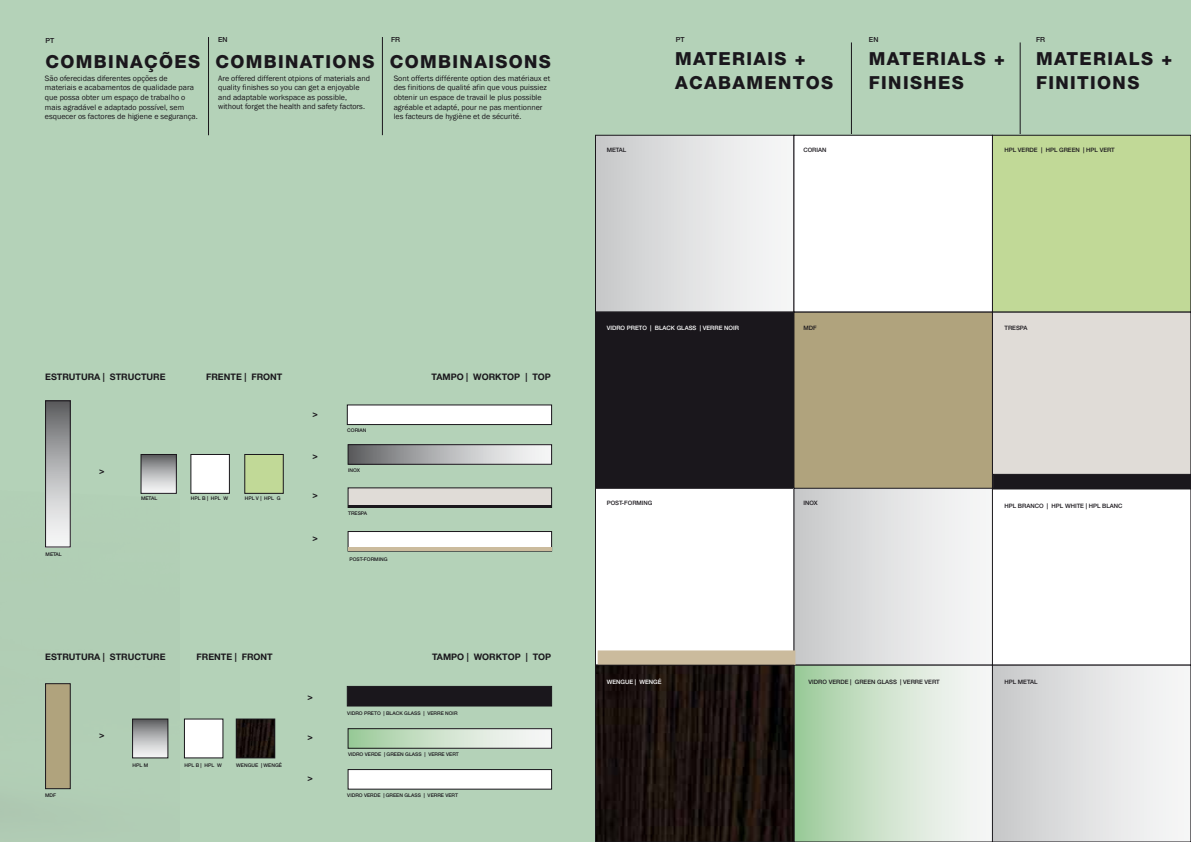
<style>
.page{position:relative;width:1191px;height:842px;background:#fff}
.page>*{position:absolute;margin:0;border:0;box-sizing:border-box;transform-origin:0 0}
.t1{font:800 18px/24px "Helvetica Neue";letter-spacing:.075em;color:#1a171c}
.t2{font:700 9px "Helvetica Neue";color:#1a171c}
.t3{font:8px/9.6px "Franklin Gothic";color:#1a171c}
.t4{font:500 7px "Helvetica Neue";color:#1a171c}
.t5{font:500 6px "Helvetica Neue";color:#1a171c}
.t6{font:500 6px "Helvetica Neue";color:#fff}
.t7{font:500 5px "Helvetica Neue";color:#1a171c}
</style>
<div class="page">
<div style="left:0;top:0;width:1190px;height:842px;background:#b4d2b8"></div>
<img style="left:0;top:400px;width:169px;height:422px">
<hr style="left:851px;top:42px;width:1px;height:92px;background:#1a171c">
<hr style="left:1020px;top:42px;width:1px;height:92px;background:#1a171c">
<hr style="left:382px;top:37px;width:1px;height:98px;background:#1a171c">
<hr style="left:208px;top:37px;width:1px;height:98px;background:#1a171c">
<div style="left:45px;top:683px;width:25px;height:106px;background:#b0a37d;border:1px solid #1a171c"></div>
<div style="left:347px;top:405px;width:205px;height:20px;background:#fff;border:1px solid #1a171c"></div>
<div style="left:348px;top:445px;width:203px;height:19px;background:linear-gradient(to right,#656769,#fff)"></div>
<div style="left:348px;top:444px;width:204px;height:20px;border:1px solid #1a171c"></div>
<div style="left:348px;top:488px;width:204px;height:20px;background:#e0dcd7"></div>
<div style="left:348px;top:531px;width:204px;height:20px;background:#fff;border:1px solid #1a171c"></div>
<div style="left:46px;top:401px;width:24px;height:146px;background:linear-gradient(to bottom,#666769,#fff)"></div>
<div style="left:45px;top:401px;width:25px;height:146px;border:1px solid #1a171c"></div>
<div style="left:141px;top:454px;width:35px;height:39px;background:linear-gradient(to bottom,#636466,#fff)"></div>
<div style="left:141px;top:454px;width:36px;height:40px;border:1px solid #1a171c"></div>
<div style="left:191px;top:454px;width:39px;height:40px;background:#fff;border:1px solid #1a171c"></div>
<div style="left:244px;top:454px;width:39px;height:40px;background:#c1d997;border:1px solid #1a171c"></div>
<div style="left:133px;top:719px;width:35px;height:39px;background:linear-gradient(to bottom,#656669,#fff)"></div>
<div style="left:132px;top:719px;width:36px;height:39px;border:1px solid #1a171c"></div>
<div style="left:184px;top:719px;width:39px;height:39px;background:#fff"></div>
<hr style="left:348px;top:505px;width:203px;height:3px;background:#1a171c">
<div style="left:347px;top:686px;width:205px;height:20px;background:#1a171c"></div>
<div style="left:348px;top:729px;width:203px;height:19px;background:linear-gradient(to right,#a0cc9d,#fffaff)"></div>
<div style="left:348px;top:728px;width:204px;height:20px;border:1px solid #1a171c"></div>
<div style="left:348px;top:769px;width:204px;height:20px;background:#fff;border:1px solid #1a171c"></div>
<hr style="left:348px;top:548px;width:203px;height:3px;background:#cbbb9d">
<img style="left:238px;top:721px;width:35px;height:35px">
<div style="left:236px;top:719px;width:39px;height:39px;border:1px solid #1a171c"></div>
<div style="left:595px;top:135px;width:199px;height:177px;background:linear-gradient(to right,#c9cacb,#fafafa)"></div>
<div style="left:595px;top:135px;width:199px;height:178px;border:1px solid #1a171c"></div>
<div style="left:992px;top:135px;width:199px;height:177px;background:#c1d997;border:1px solid #1a171c"></div>
<div style="left:793px;top:135px;width:199px;height:177px;background:#fff;border:1px solid #1a171c"></div>
<div style="left:595px;top:312px;width:199px;height:177px;background:#1a171c"></div>
<div style="left:992px;top:312px;width:199px;height:177px;background:#e0dcd7;border:1px solid #1a171c"></div>
<div style="left:793px;top:312px;width:199px;height:177px;background:#b0a37d;border:1px solid #1a171c"></div>
<div style="left:595px;top:488px;width:199px;height:177px;background:#fff;border:1px solid #1a171c"></div>
<div style="left:992px;top:488px;width:198px;height:177px;background:#fff"></div>
<div style="left:794px;top:488px;width:198px;height:177px;background:linear-gradient(to right,#c9cacb,#fafafa)"></div>
<div style="left:793px;top:488px;width:200px;height:178px;border:1px solid #1a171c"></div>
<div style="left:992px;top:665px;width:198px;height:177px;background:linear-gradient(to right,#c9cacb,#f9fafa)"></div>
<div style="left:794px;top:665px;width:198px;height:177px;background:linear-gradient(to right,#a0cc9d,#fffaff)"></div>
<div style="left:793px;top:665px;width:199px;height:177px;border:1px solid #1a171c"></div>
<div style="left:993px;top:474px;width:197px;height:15px;background:#1a171c"></div>
<div style="left:597px;top:650px;width:198px;height:15px;background:#cbbb9d"></div>
<img style="left:597px;top:667px;width:195px;height:173px">
<div style="left:595px;top:665px;width:199px;height:177px;border:1px solid #1a171c"></div>
<p class="t4" style="left:46px;top:36px;width:10px">PT</p>
<p class="t4" style="left:218px;top:36px;width:11px">EN</p>
<p class="t4" style="left:391px;top:36px;width:11px">FR</p>
<h1 class="t1" style="left:46px;top:49px;width:507px">COMBINAÇÕES COMBINATIONS COMBINAISONS</h1>
<p class="t3" style="left:45px;top:73px;width:154px">São oferecidas diferentes opções de materiais e acabamentos de qualidade para que possa obter um espaço de trabalho o mais agradável e adaptado possível, sem esquecer os factores de higiene e segurança.</p>
<p class="t3" style="left:218px;top:73px;width:153px">Are offered different otpions of materials and quality finishes so you can get a enjoyable and adaptable workspace as possible, without forget the health and safety factors.</p>
<p class="t3" style="left:394px;top:73px;width:158px">Sont offerts différente option des matériaux et des finitions de qualité afin que vous puissiez obtenir un espace de travail le plus possible agréable et adapté, pour ne pas mentionner les facteurs de hygiène et de sécurité.</p>
<p class="t5" style="left:606px;top:147px;width:21px">METAL</p>
<p class="t4" style="left:676px;top:36px;width:10px">PT</p>
<p class="t4" style="left:869px;top:36px;width:11px">EN</p>
<p class="t4" style="left:1036px;top:36px;width:11px">FR</p>
<h1 class="t1" style="left:675px;top:47px;width:160px">MATERIAIS +<br>ACABAMENTOS</h1>
<h1 class="t1" style="left:869px;top:47px;width:137px">MATERIALS +<br>FINISHES</h1>
<h1 class="t1" style="left:1036px;top:47px;width:137px">MATERIALS +<br>FINITIONS</h1>
<p class="t5" style="left:803px;top:147px;width:25px">CORIAN</p>
<p class="t5" style="left:1004px;top:147px;width:112px">HPL VERDE | HPL GREEN | HPL VERT</p>
<p class="t2" style="left:45px;top:371px;width:122px">ESTRUTURA | STRUCTURE</p>
<p class="t2" style="left:206px;top:371px;width:78px">FRENTE | FRONT</p>
<p class="t2" style="left:431px;top:371px;width:121px">TAMPO | WORKTOP | TOP</p>
<p class="t7" style="left:46px;top:551px;width:18px">METAL</p>
<p class="t2" style="left:99px;top:465px;width:7px">&gt;</p>
<p class="t7" style="left:141px;top:495px;width:18px">METAL</p>
<p class="t7" style="left:191px;top:495px;width:39px">HPL B | HPL W</p>
<p class="t7" style="left:245px;top:495px;width:37px">HPL V | HPL G</p>
<p class="t2" style="left:312px;top:409px;width:7px">&gt;</p>
<p class="t2" style="left:312px;top:450px;width:7px">&gt;</p>
<p class="t2" style="left:312px;top:489px;width:7px">&gt;</p>
<p class="t2" style="left:312px;top:532px;width:7px">&gt;</p>
<p class="t7" style="left:347px;top:428px;width:21px">CORIAN</p>
<p class="t7" style="left:348px;top:467px;width:14px">INOX</p>
<p class="t7" style="left:348px;top:510px;width:21px">TRESPA</p>
<p class="t7" style="left:349px;top:556px;width:40px">POST-FORMING</p>
<p class="t2" style="left:45px;top:651px;width:122px">ESTRUTURA | STRUCTURE</p>
<p class="t2" style="left:196px;top:651px;width:78px">FRENTE | FRONT</p>
<p class="t2" style="left:432px;top:651px;width:121px">TAMPO | WORKTOP | TOP</p>
<p class="t7" style="left:45px;top:792px;width:13px">MDF</p>
<p class="t2" style="left:99px;top:730px;width:7px">&gt;</p>
<p class="t7" style="left:133px;top:762px;width:17px">HPL M</p>
<p class="t7" style="left:184px;top:762px;width:39px">HPL B | HPL W</p>
<p class="t7" style="left:236px;top:762px;width:47px">WENGUE | WENGÉ</p>
<p class="t2" style="left:307px;top:691px;width:7px">&gt;</p>
<p class="t2" style="left:307px;top:731px;width:7px">&gt;</p>
<p class="t2" style="left:307px;top:772px;width:7px">&gt;</p>
<p class="t7" style="left:347px;top:710px;width:112px">VIDRO PRETO | BLACK GLASS | VERRE NOIR</p>
<p class="t7" style="left:348px;top:751px;width:112px">VIDRO VERDE | GREEN GLASS | VERRE VERT</p>
<p class="t7" style="left:347px;top:792px;width:112px">VIDRO VERDE | GREEN GLASS | VERRE VERT</p>
<p class="t6" style="left:606px;top:324px;width:134px">VIDRO PRETO | BLACK GLASS | VERRE NOIR</p>
<p class="t5" style="left:1004px;top:324px;width:25px">TRESPA</p>
<p class="t5" style="left:803px;top:324px;width:15px">MDF</p>
<p class="t5" style="left:606px;top:499px;width:47px">POST-FORMING</p>
<p class="t6" style="left:606px;top:679px;width:56px">WENGUE | WENGÉ</p>
<p class="t5" style="left:803px;top:499px;width:16px">INOX</p>
<p class="t5" style="left:1004px;top:502px;width:120px">HPL BRANCO | HPL WHITE | HPL BLANC</p>
<p class="t5" style="left:808px;top:678px;width:133px">VIDRO VERDE | GREEN GLASS | VERRE VERT</p>
<p class="t5" style="left:1004px;top:678px;width:35px">HPL METAL</p>
</div>
